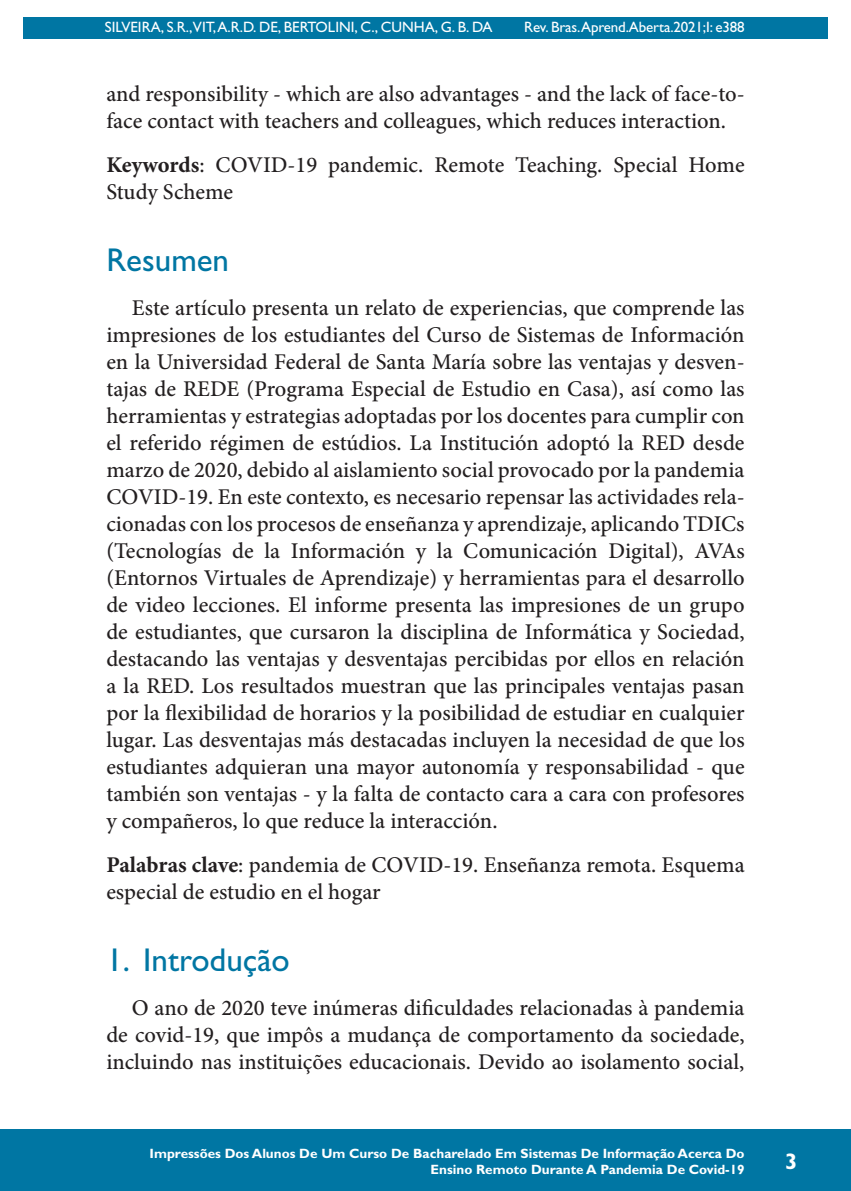
<style>
.page{position:relative;width:851px;height:1191px;background:#fff}
.page>*{position:absolute;margin:0;border:0;box-sizing:border-box;transform-origin:0 0}
.Titulo{font:33px "Gill Sans Std";color:#0076a3}
.Texto_corrido{font:500 22.5px/27px "Minion Pro";color:#231f20;text-align:justify}
.palavras-chave{font:500 22.5px/27px "Minion Pro";color:#231f20}
.t1{font:700 22.5px "Gill Sans Std";color:#fff}
.t2{font:15px "Gill Sans Std";letter-spacing:-.01em;color:#fff}
.t3{font:700 13.5px/16.2px "Gill Sans Std";color:#fff;text-align:right}
.s1{font-weight:700}
</style>
<div class="page">
<hr style="left:104px;top:0;width:1px;height:467px;background:#0076a3">
<div style="left:23px;top:17px;width:804px;height:21px;background:#0076a3"></div>
<div style="left:0;top:1129px;width:850px;height:62px;background:#0076a3"></div>
<p class="t2" style="left:105px;top:18px;width:389px">SILVEIRA, S.R.,VIT, A.R.D. DE, BERTOLINI, C., CUNHA, G. B. DA</p>
<p class="t2" style="left:524px;top:18px;width:222px">Rev. Bras.Aprend.Aberta.2021;I: e388</p>
<p class="Texto_corrido" style="left:106px;top:81px;width:639px">and responsibility - which are also advantages - and the lack of face-to&shy;face contact with teachers and colleagues, which reduces interaction.</p>
<p class="palavras-chave" style="left:106px;top:152px;width:639px"><span class="s1">Keywords</span>: COVID-19 pandemic. Remote Teaching. Special Home<br>Study Scheme</p>
<p class="Titulo" style="left:106px;top:241px;width:124px">Resumen</p>
<p class="Texto_corrido" style="left:106px;top:294px;width:639px;text-indent:26px">Este artículo presenta un relato de experiencias, que comprende las impresiones de los estudiantes del Curso de Sistemas de Información en la Universidad Federal de Santa María sobre las ventajas y desven&shy;tajas de REDE (Programa Especial de Estudio en Casa), así como las herramientas y estrategias adoptadas por los docentes para cumplir con el referido régimen de estúdios. La Institución adoptó la RED desde marzo de 2020, debido al aislamiento social provocado por la pandemia COVID-19. En este contexto, es necesario repensar las actividades rela&shy;cionadas con los procesos de enseñanza y aprendizaje, aplicando TDICs (Tecnologías de la Información y la Comunicación Digital), AVAs (Entornos Virtuales de Aprendizaje) y herramientas para el desarrollo de video lecciones. El informe presenta las impresiones de un grupo de estudiantes, que cursaron la disciplina de Informática y Sociedad, destacando las ventajas y desventajas percibidas por ellos en relación a la RED. Los resultados muestran que las principales ventajas pasan por la flexibilidad de horarios y la posibilidad de estudiar en cualquier lugar. Las desventajas más destacadas incluyen la necesidad de que los estudiantes adquieran una mayor autonomía y responsabilidad - que también son ventajas - y la falta de contacto cara a cara con profesores y compañeros, lo que reduce la interacción.</p>
<p class="palavras-chave" style="left:106px;top:851px;width:639px"><span class="s1">Palabras clave</span>: pandemia de COVID-19. Enseñanza remota. Esquema especial de estudio en el hogar</p>
<p class="Titulo" style="left:106px;top:940px;width:185px">1. Introdução</p>
<p class="Texto_corrido" style="left:106px;top:994px;width:639px;text-indent:26px">O ano de 2020 teve inúmeras dificuldades relacionadas à pandemia de covid-19, que impôs a mudança de comportamento da sociedade, incluindo nas instituições educacionais. Devido ao isolamento social,</p>
<p class="t3" style="left:150px;top:1145px;width:596px">Impressões Dos Alunos De Um Curso De Bacharelado Em Sistemas De Informação Acerca Do<br>Ensino Remoto Durante A Pandemia De Covid-19</p>
<p class="t1" style="left:785px;top:1148px;width:14px">3</p>
</div>
